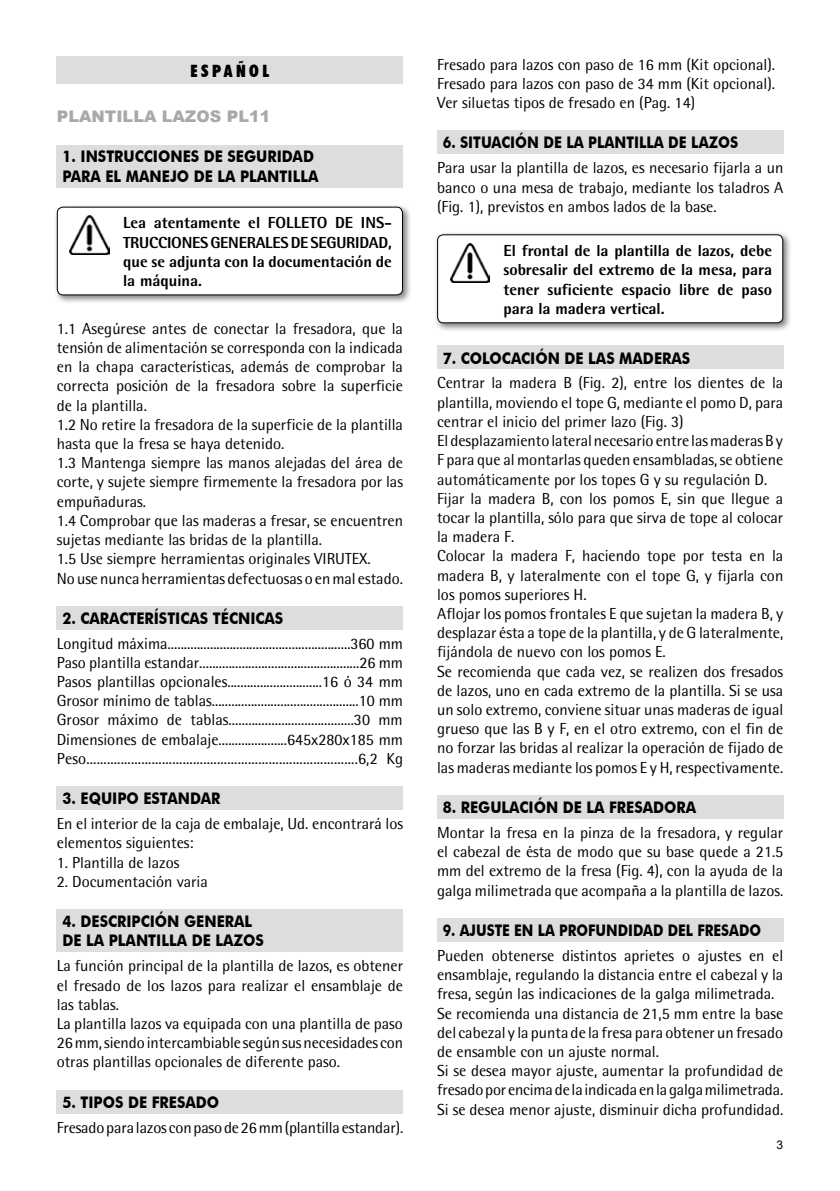
<style>
.page{position:relative;width:840px;height:1191px;background:#fff}
.page>*{position:absolute;margin:0;border:0;box-sizing:border-box;transform-origin:0 0}
.t1{font:900 condensed 17px "Futura BT";letter-spacing:.2em;color:#000}
.t2{font:16px/19.2px "Rotis Semi Sans";color:#000}
.t3{font:800 16px/19.2px "Rotis Semi Sans";color:#000;text-align:justify}
.t4{font:700 16px/19.2px "Futura BT";color:#000;scale:.9 1}
.t5{font:700 16px "Futura BT";color:#000;scale:.85 1}
.t6{font:700 16px "Futura BT";color:#000;scale:.87 1}
.t7{font:900 16px "Arial";color:#a7a9ac}
.t8{font:12px "Arial";color:#000}
</style>
<div class="page">
<div style="left:57px;top:57px;width:346px;height:27px;background:#dcddde"></div>
<div style="left:57px;top:145px;width:345px;height:42px;background:#dcddde"></div>
<div style="left:53px;top:203px;width:358px;height:101px;background:#000;opacity:.5"></div>
<div style="left:57px;top:207px;width:345px;height:88px;background:#fff;border-radius:6px"></div>
<img style="left:70px;top:216px;width:39px;height:38px">
<div style="left:57px;top:207px;width:346px;height:88px;border:1px solid #000;border-radius:6px"></div>
<div style="left:57px;top:606px;width:345px;height:23px;background:#dcddde"></div>
<div style="left:57px;top:786px;width:345px;height:24px;background:#dcddde"></div>
<div style="left:57px;top:909px;width:345px;height:43px;background:#dcddde"></div>
<div style="left:57px;top:1089px;width:345px;height:24px;background:#dcddde"></div>
<div style="left:437px;top:130px;width:345px;height:24px;background:#dcddde"></div>
<div style="left:433px;top:231px;width:358px;height:101px;background:#000;opacity:.5"></div>
<div style="left:437px;top:235px;width:345px;height:88px;background:#fff;border-radius:6px"></div>
<img style="left:450px;top:243px;width:39px;height:39px">
<div style="left:437px;top:234px;width:345px;height:89px;border:1px solid #000;border-radius:6px"></div>
<div style="left:437px;top:346px;width:345px;height:23px;background:#dcddde"></div>
<div style="left:437px;top:795px;width:345px;height:23px;background:#dcddde"></div>
<div style="left:437px;top:918px;width:345px;height:23px;background:#dcddde"></div>
<p class="t1" style="left:190px;top:60px;width:80px">ESPAÑOL</p>
<p class="t7" style="left:57px;top:105px;width:215px">PLANTILLA LAZOS PL11</p>
<p class="t4" style="left:62px;top:147px;width:286px">1. INSTRUCCIONES DE SEGURIDAD<br>PARA EL MANEJO DE LA PLANTILLA</p>
<p class="t3" style="left:123px;top:213px;width:270px">Lea atentamente el FOLLETO DE INS-TRUCCIONES GENERALES DE SEGURIDAD, que se adjunta con la documentación de la máquina.</p>
<p class="t2" style="left:57px;top:319px;width:347px">1.1 Asegúrese antes de conectar la fresadora, que la tensión de alimentación se corresponda con la indicada en la chapa características, además de comprobar la correcta posición de la fresadora sobre la superficie de la plantilla.<br>1.2 No retire la fresadora de la superficie de la plantilla hasta que la fresa se haya detenido.<br>1.3 Mantenga siempre las manos alejadas del área de corte, y sujete siempre firmemente la fresadora por las empuñaduras.<br>1.4 Comprobar que las maderas a fresar, se encuentren sujetas mediante las bridas de la plantilla.<br>1.5 Use siempre herramientas originales VIRUTEX.<br>No use nunca herramientas defectuosas o en mal estado.</p>
<p class="t4" style="left:62px;top:608px;width:247px">2. CARACTERÍSTICAS TÉCNICAS</p>
<p class="t2" style="left:57px;top:633px;width:348px;text-align:justify">Longitud máxima........................................................360 mm Paso plantilla estandar.................................................26 mm Pasos plantillas opcionales.............................16 ó 34 mm Grosor mínimo de tablas.............................................10 mm Grosor máximo de tablas......................................30 mm Dimensiones de embalaje.....................645x280x185 mm Peso...............................................................................6,2 Kg</p>
<p class="t4" style="left:62px;top:789px;width:177px">3. EQUIPO ESTANDAR</p>
<p class="t2" style="left:57px;top:814px;width:347px">En el interior de la caja de embalaje, Ud. encontrará los elementos siguientes:</p>
<p class="t2" style="left:57px;top:852px;width:124px">1. Plantilla de lazos</p>
<p class="t2" style="left:57px;top:871px;width:152px">2. Documentación varia</p>
<p class="t4" style="left:62px;top:911px;width:225px">4. DESCRIPCIÓN GENERAL<br>DE LA PLANTILLA DE LAZOS</p>
<p class="t2" style="left:57px;top:956px;width:348px">La función principal de la plantilla de lazos, es obtener el fresado de los lazos para realizar el ensamblaje de las tablas.<br>La plantilla lazos va equipada con una plantilla de paso 26 mm, siendo intercambiable según sus necesidades con otras plantillas opcionales de diferente paso.</p>
<p class="t4" style="left:62px;top:1092px;width:175px">5. TIPOS DE FRESADO</p>
<p class="t2" style="left:57px;top:1117px;width:348px">Fresado para lazos con paso de 26 mm (plantilla estandar).</p>
<p class="t2" style="left:437px;top:54px;width:339px;text-align:justify">Fresado para lazos con paso de 16 mm (Kit opcional).<br>Fresado para lazos con paso de 34 mm (Kit opcional).<br>Ver siluetas tipos de fresado en (Pag. 14)</p>
<p class="t6" style="left:442px;top:133px;width:341px">6. SITUACIÓN DE LA PLANTILLA DE LAZOS</p>
<p class="t2" style="left:437px;top:158px;width:347px;text-align:justify">Para usar la plantilla de lazos, es necesario fijarla a un banco o una mesa de trabajo, mediante los taladros A (Fig. 1), previstos en ambos lados de la base.</p>
<p class="t3" style="left:503px;top:241px;width:270px">El frontal de la plantilla de lazos, debe sobresalir del extremo de la mesa, para tener suficiente espacio libre de paso para la madera vertical.</p>
<p class="t4" style="left:442px;top:348px;width:276px">7. COLOCACIÓN DE LAS MADERAS</p>
<p class="t2" style="left:437px;top:373px;width:347px">Centrar la madera B (Fig. 2), entre los dientes de la plantilla, moviendo el tope G, mediante el pomo D, para centrar el inicio del primer lazo (Fig. 3)<br>El desplazamiento lateral necesario entre las maderas B y F para que al montarlas queden ensambladas, se obtiene automáticamente por los topes G y su regulación D.<br>Fijar la madera B, con los pomos E, sin que llegue a tocar la plantilla, sólo para que sirva de tope al colocar la madera F.<br>Colocar la madera F, haciendo tope por testa en la madera B, y lateralmente con el tope G, y fijarla con los pomos superiores H.<br>Aflojar los pomos frontales E que sujetan la madera B, y desplazar ésta a tope de la plantilla, y de G lateralmente, fijándola de nuevo con los pomos E.<br>Se recomienda que cada vez, se realizen dos fresados de lazos, uno en cada extremo de la plantilla. Si se usa un solo extremo, conviene situar unas maderas de igual grueso que las B y F, en el otro extremo, con el fin de no forzar las bridas al realizar la operación de fijado de las maderas mediante los pomos E y H, respectivamente.</p>
<p class="t4" style="left:442px;top:797px;width:283px">8. REGULACIÓN DE LA FRESADORA</p>
<p class="t2" style="left:437px;top:822px;width:347px;text-align:justify">Montar la fresa en la pinza de la fresadora, y regular el cabezal de ésta de modo que su base quede a 21.5 mm del extremo de la fresa (Fig. 4), con la ayuda de la galga milimetrada que acompaña a la plantilla de lazos.</p>
<p class="t5" style="left:442px;top:920px;width:376px">9. AJUSTE EN LA PROFUNDIDAD DEL FRESADO</p>
<p class="t2" style="left:437px;top:945px;width:347px">Pueden obtenerse distintos aprietes o ajustes en el ensamblaje, regulando la distancia entre el cabezal y la fresa, según las indicaciones de la galga milimetrada.<br>Se recomienda una distancia de 21,5 mm entre la base del cabezal y la punta de la fresa para obtener un fresado de ensamble con un ajuste normal.<br>Si se desea mayor ajuste, aumentar la profundidad de fresado por encima de la indicada en la galga milimetrada.<br>Si se desea menor ajuste, disminuir dicha profundidad.</p>
<p class="t8" style="left:776px;top:1136px;width:8px">3</p>
</div>
